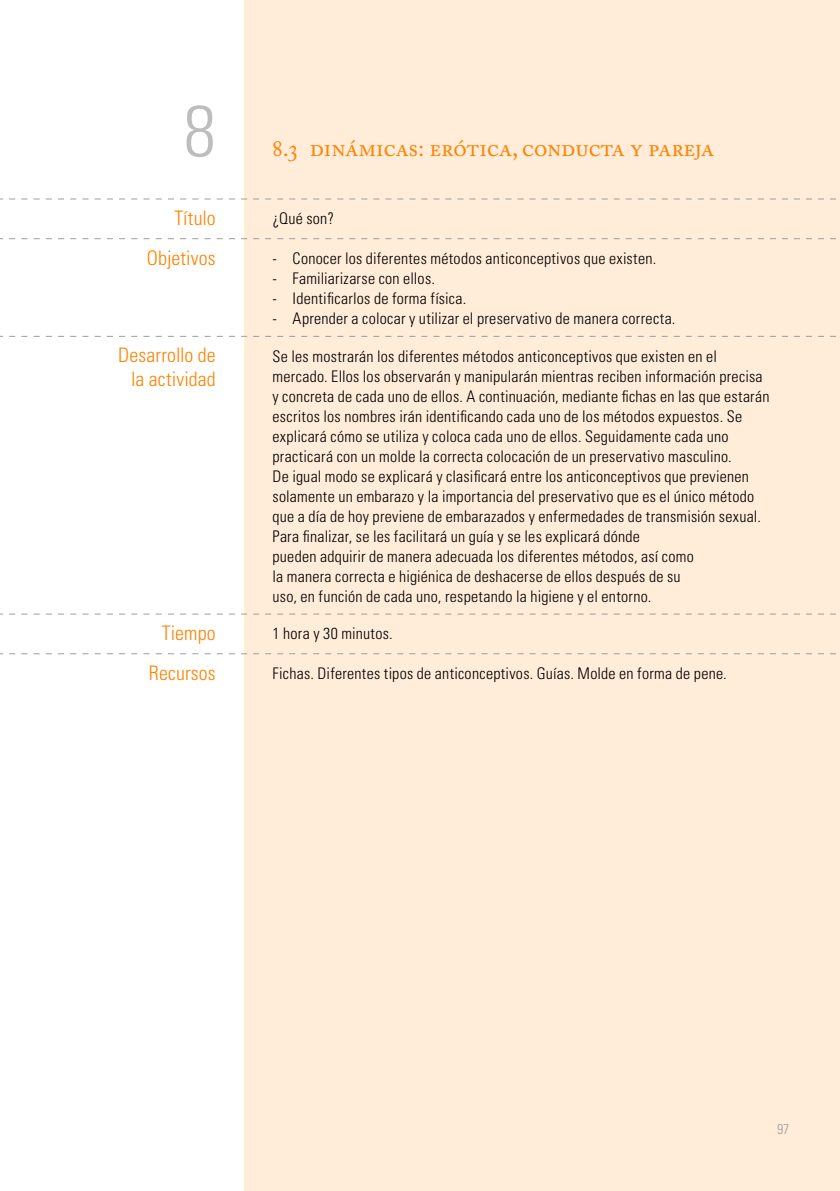
<style>
.page{position:relative;width:840px;height:1191px;background:#fff}
.page>*{position:absolute;margin:0;border:0;box-sizing:border-box;transform-origin:0 0}
.t1{font:300 condensed 72px "Univers";color:#bbbdbe}
.t2{font:24px "Adobe Caslon Regular SC";letter-spacing:-.005em;color:#ff8200}
.t3{font:300 condensed 20px/24px "Univers";letter-spacing:.005em;color:#ff8200;text-align:right}
.t4{font:300 condensed 16px/20px "Univers";letter-spacing:.015em;color:#000}
.t5{font:300 condensed 14px "Univers";color:#9c9e9f}
</style>
<div class="page">
<hr style="left:0;top:0;width:1px;height:1191px;background:#ffecd9">
<div style="left:244px;top:0;width:595px;height:1191px;background:#ffecd9"></div>
<svg style="left:9px;top:238px;width:238px;height:1px"></svg>
<svg style="left:253px;top:238px;width:587px;height:1px"></svg>
<svg style="left:9px;top:336px;width:238px;height:1px"></svg>
<svg style="left:253px;top:336px;width:587px;height:1px"></svg>
<svg style="left:9px;top:613px;width:238px;height:1px"></svg>
<svg style="left:253px;top:613px;width:587px;height:1px"></svg>
<svg style="left:9px;top:653px;width:238px;height:1px"></svg>
<svg style="left:253px;top:653px;width:587px;height:1px"></svg>
<svg style="left:9px;top:198px;width:238px;height:1px"></svg>
<svg style="left:253px;top:198px;width:587px;height:1px"></svg>
<h1 class="t1" style="left:183px;top:88px;width:33px">8</h1>
<h2 class="t2" style="left:272px;top:134px;width:443px">8.3 dinámicas: erótica, conducta y pareja</h2>
<p class="t3" style="left:174px;top:206px;width:43px">Título</p>
<p class="t4" style="left:272px;top:208px;width:63px">¿Qué son?</p>
<p class="t3" style="left:147px;top:246px;width:70px">Objetivos</p>
<p class="t4" style="left:272px;top:248px;width:385px">- Conocer los diferentes métodos anticonceptivos que existen.</p>
<p class="t4" style="left:272px;top:268px;width:164px">- Familiarizarse con ellos.</p>
<p class="t4" style="left:272px;top:288px;width:195px">- Identificarlos de forma física.</p>
<p class="t4" style="left:272px;top:308px;width:404px">- Aprender a colocar y utilizar el preservativo de manera correcta.</p>
<p class="t3" style="left:118px;top:343px;width:99px">Desarrollo de la actividad</p>
<p class="t4" style="left:272px;top:346px;width:498px">Se les mostrarán los diferentes métodos anticonceptivos que existen en el mercado. Ellos los observarán y manipularán mientras reciben información precisa y concreta de cada uno de ellos. A continuación, mediante fichas en las que estarán escritos los nombres irán identificando cada uno de los métodos expuestos. Se explicará cómo se utiliza y coloca cada uno de ellos. Seguidamente cada uno practicará con un molde la correcta colocación de un preservativo masculino.<br>De igual modo se explicará y clasificará entre los anticonceptivos que previenen solamente un embarazo y la importancia del preservativo que es el único método que a día de hoy previene de embarazados y enfermedades de transmisión sexual.<br>Para finalizar, se les facilitará un guía y se les explicará dónde<br>pueden adquirir de manera adecuada los diferentes métodos, así como<br>la manera correcta e higiénica de deshacerse de ellos después de su<br>uso, en función de cada uno, respetando la higiene y el entorno.</p>
<p class="t3" style="left:162px;top:621px;width:55px">Tiempo</p>
<p class="t4" style="left:272px;top:623px;width:122px">1 hora y 30 minutos.</p>
<p class="t3" style="left:149px;top:661px;width:68px">Recursos</p>
<p class="t4" style="left:272px;top:663px;width:455px">Fichas. Diferentes tipos de anticonceptivos. Guías. Molde en forma de pene.</p>
<p class="t5" style="left:776px;top:1120px;width:14px">97</p>
</div>
